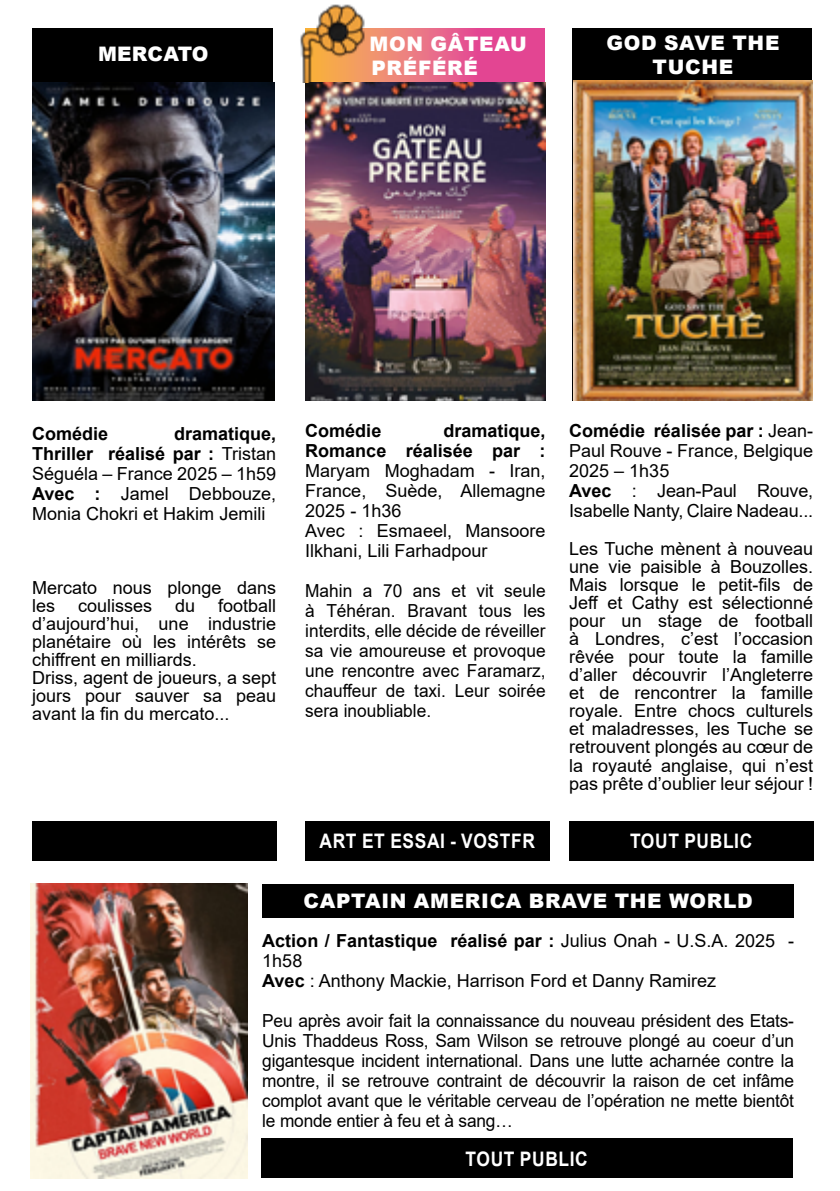
<style>
.page{position:relative;width:840px;height:1191px;background:#fff}
.page>*{position:absolute;margin:0;border:0;box-sizing:border-box;transform-origin:0 0}
.t1{font:900 20px/24px "Arial";letter-spacing:.035em;color:#fff;text-align:center}
.t2{font:700 20px "Arial";letter-spacing:.035em;color:#fff;scale:.87 1}
.t3{font:900 20px "Arial";letter-spacing:.005em;color:#fff}
.t4{font:18px/18px "Arial";color:#000}
.t5{font:18px/20px "Arial";color:#000;text-align:justify;scale:.96 1}
.t6{font:700 18px/20px "Arial";color:#000;text-align:right}
.s1{font-weight:700}
</style>
<div class="page">
<div style="left:572px;top:28px;width:239px;height:372px;background:#000"></div>
<img style="left:573px;top:81px;width:238px;height:319px">
<div style="left:305px;top:821px;width:244px;height:40px;background:#000"></div>
<svg style="left:393px;top:28px;width:151px;height:54px;background:#e65a8d"></svg>
<img style="left:306px;top:83px;width:239px;height:317px">
<div style="left:32px;top:28px;width:241px;height:372px;background:#000"></div>
<img style="left:33px;top:83px;width:241px;height:317px">
<div style="left:32px;top:821px;width:244px;height:40px;background:#000"></div>
<div style="left:569px;top:821px;width:243px;height:40px;background:#000"></div>
<img style="left:30px;top:883px;width:217px;height:295px">
<div style="left:262px;top:884px;width:531px;height:33px;background:#000"></div>
<div style="left:260px;top:1138px;width:532px;height:40px;background:#000"></div>
<img style="left:300px;top:4px;width:93px;height:78px">
<p class="t3" style="left:98px;top:39px;width:112px">MERCATO</p>
<p class="t1" style="left:369px;top:31px;width:159px;text-align:left">MON GÂTEAU<br>PRÉFÉRÉ</p>
<p class="t1" style="left:606px;top:30px;width:174px">GOD SAVE THE<br>TUCHE</p>
<p class="t6" style="left:32px;top:424px;width:78px">Comédie</p>
<p class="t4" style="left:32px;top:424px;width:245px;line-height:20px;text-align:justify;text-indent:142px"><span class="s1">dramatique, Thriller réalisé par :</span> Tristan Séguéla – France 2025 – 1h59<br><span class="s1">Avec :</span> Jamel Debbouze, Monia Chokri et Hakim Jemili</p>
<p class="t4" style="left:32px;top:579px;width:245px">Mercato nous plonge dans les</p>
<p class="t4" style="left:32px;top:597px;width:245px;text-indent:186px">football d’aujourd’hui, une industrie planétaire où les intérêts se chiffrent en milliards.<br>Driss, agent de joueurs, a sept jours pour sauver sa peau avant la fin du mercato...</p>
<p class="t4" style="left:78px;top:597px;width:76px">coulisses</p>
<p class="t4" style="left:175px;top:597px;width:22px">du</p>
<p class="t6" style="left:305px;top:421px;width:78px">Comédie</p>
<p class="t6" style="left:305px;top:421px;width:242px">dramatique,<br>Romance réalisée par :</p>
<p class="t4" style="left:305px;top:461px;width:242px;line-height:20px">Maryam Moghadam - Iran,<br>France, Suède, Allemagne<br>2025 - 1h36<br>Avec : Esmaeel, Mansoore<br>Ilkhani, Lili Farhadpour</p>
<p class="t5" style="left:305px;top:581px;width:252px">Mahin a 70 ans et vit seule à Téhéran. Bravant tous les interdits, elle décide de réveiller sa vie amoureuse et provoque une rencontre avec Faramarz, chauffeur de taxi. Leur soirée sera inoubliable.</p>
<p class="t4" style="left:569px;top:421px;width:245px;line-height:20px"><span class="s1">Comédie réalisée par :</span> Jean-<br>Paul Rouve - France, Belgique<br>2025 – 1h35<br><span class="s1">Avec</span> : Jean-Paul Rouve,<br>Isabelle Nanty, Claire Nadeau...</p>
<p class="t4" style="left:569px;top:540px;width:245px;text-align:justify">Les Tuche mènent à nouveau une vie paisible à Bouzolles.<br>Mais lorsque le petit-fils de Jeff et Cathy est sélectionné pour un stage de football à Londres, c’est l’occasion rêvée pour toute la famille d’aller découvrir l’Angleterre et de rencontrer la famille royale. Entre chocs culturels et maladresses, les Tuche se retrouvent plongés au cœur de la royauté anglaise, qui n’est pas prête d’oublier leur séjour !</p>
<p class="t2" style="left:319px;top:827px;width:249px">ART ET ESSAI - VOSTFR</p>
<p class="t2" style="left:629px;top:827px;width:142px">TOUT PUBLIC</p>
<p class="t1" style="left:303px;top:888px;width:450px">CAPTAIN AMERICA BRAVE THE WORLD</p>
<p class="t4" style="left:262px;top:930px;width:533px;line-height:20px"><span class="s1">Action / Fantastique réalisé par :</span> Julius Onah - U.S.A. 2025 -<br>1h58<br><span class="s1">Avec</span> : Anthony Mackie, Harrison Ford et Danny Ramirez</p>
<p class="t5" style="left:262px;top:1010px;width:555px">Peu après avoir fait la connaissance du nouveau président des Etats-Unis Thaddeus Ross, Sam Wilson se retrouve plongé au coeur d’un gigantesque incident international. Dans une lutte acharnée contre la montre, il se retrouve contraint de découvrir la raison de cet infâme complot avant que le véritable cerveau de l’opération ne mette bientôt le monde entier à feu et à sang…</p>
<p class="t2" style="left:465px;top:1144px;width:142px">TOUT PUBLIC</p>
</div>
